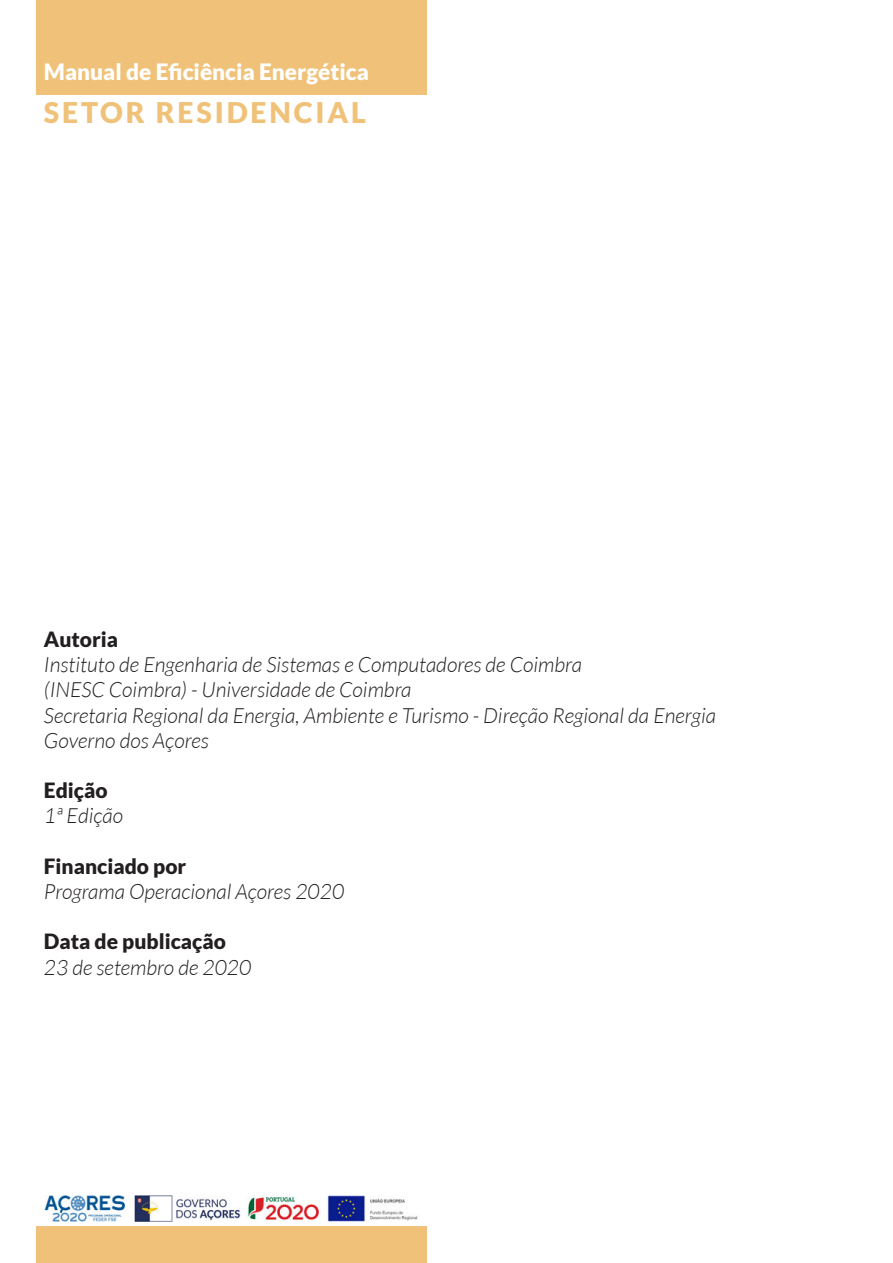
<style>
.page{position:relative;width:893px;height:1263px;background:#fff}
.page>*{position:absolute;margin:0;border:0;box-sizing:border-box;transform-origin:0 0}
.t1{font:900 28.5px "Lato";letter-spacing:.1em;color:#f0c279}
.t2{font:900 22.5px "Lato";color:#fff}
.t3{font:italic 300 21px/25.2px "Lato";color:#231f20}
.t4{font:900 21px "Lato";color:#231f20}
</style>
<div class="page">
<div style="left:36px;top:0;width:390px;height:94px;background:#f0c279"></div>
<div style="left:36px;top:1226px;width:390px;height:37px;background:#f0c279"></div>
<img style="left:45px;top:1196px;width:373px;height:25px">
<p class="t2" style="left:44px;top:59px;width:326px">Manual de Eficiência Energética</p>
<h1 class="t1" style="left:44px;top:96px;width:323px">SETOR RESIDENCIAL</h1>
<p class="t4" style="left:44px;top:627px;width:76px">Autoria</p>
<p class="t3" style="left:44px;top:653px;width:674px">Instituto de Engenharia de Sistemas e Computadores de Coimbra<br>(INESC Coimbra) - Universidade de Coimbra<br>Secretaria Regional da Energia, Ambiente e Turismo - Direção Regional da Energia Governo dos Açores</p>
<p class="t4" style="left:44px;top:778px;width:65px">Edição</p>
<p class="t3" style="left:44px;top:804px;width:81px">1ª Edição</p>
<p class="t4" style="left:44px;top:854px;width:144px">Financiado por</p>
<p class="t3" style="left:44px;top:880px;width:302px">Programa Operacional Açores 2020</p>
<p class="t4" style="left:44px;top:929px;width:184px">Data de publicação</p>
<p class="t3" style="left:44px;top:955px;width:209px">23 de setembro de 2020</p>
</div>
